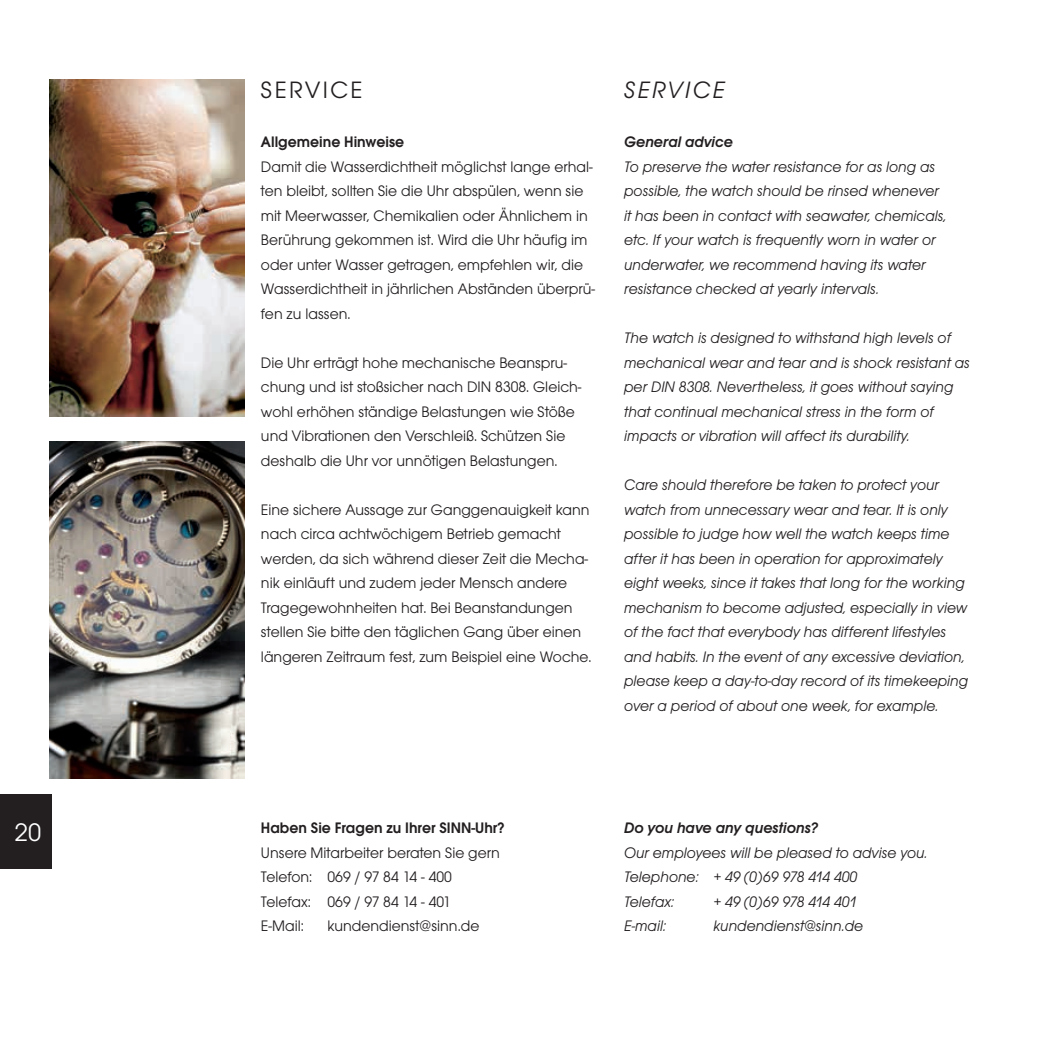
<style>
.page{position:relative;width:1042px;height:1042px;background:#fff}
.page>*{position:absolute;margin:0;border:0;box-sizing:border-box;transform-origin:0 0}
.t1{font:26.25px "Avant Gar Got Itc T Boo";color:#fff}
.t2{font:24.5px "Avant Gar Got Itc T Boo";letter-spacing:.1em;color:#231f20}
.t3{font:24.5px "Avant Gar Got Itc T Boo Obl";color:#231f20}
.t4{font:15.75px/24.5px "Avant Gar Got Itc T Boo Obl";color:#231f20}
.t5{font:15.75px/24.5px "Avant Gar Got Itc T Boo";color:#231f20}
.t6{font:15.75px "Avant Gar Got Itc T Dem";color:#231f20}
.t7{font:15.75px "Avant Gar Got Itc T Dem Obl";color:#231f20}
.t8{font:15.75px "Avant Gar Got Itc T Boo Obl";letter-spacing:-.025em;color:#231f20}
</style>
<div class="page">
<div style="left:0;top:794px;width:52px;height:74px;background:#231f20"></div>
<img style="left:50px;top:441px;width:194px;height:337px">
<img style="left:50px;top:79px;width:194px;height:337px">
<h1 class="t1" style="left:15px;top:817px;width:28px">20</h1>
<h2 class="t2" style="left:261px;top:76px;width:103px">service</h2>
<h2 class="t3" style="left:624px;top:76px;width:102px">SERVICE</h2>
<p class="t6" style="left:261px;top:132px;width:145px">Allgemeine Hinweise</p>
<p class="t5" style="left:261px;top:154px;width:336px">Damit die Wasserdichtheit möglichst lange erhal&shy;ten bleibt, sollten Sie die Uhr abspülen, wenn sie mit Meerwasser, Chemikalien oder Ähnlichem in Berührung gekommen ist. Wird die Uhr häufig im oder unter Wasser getragen, empfehlen wir, die Wasserdichtheit in jährlichen Abständen überprü&shy;fen zu lassen.</p>
<p class="t5" style="left:261px;top:350px;width:322px">Die Uhr erträgt hohe mechanische Beanspru&shy;chung und ist stoßsicher nach DIN 8308. Gleich&shy;wohl erhöhen ständige Belastungen wie Stöße und Vibrationen den Verschleiß. Schützen Sie deshalb die Uhr vor unnötigen Belastungen.</p>
<p class="t5" style="left:261px;top:497px;width:332px">Eine sichere Aussage zur Ganggenauigkeit kann nach circa achtwöchigem Betrieb gemacht werden, da sich während dieser Zeit die Mecha&shy;nik einläuft und zudem jeder Mensch andere Tragegewohnheiten hat. Bei Beanstandungen stellen Sie bitte den täglichen Gang über einen längeren Zeitraum fest, zum Beispiel eine Woche.</p>
<p class="t7" style="left:624px;top:133px;width:110px">General advice</p>
<p class="t4" style="left:624px;top:154px;width:324px">To preserve the water resistance for as long as possible, the watch should be rinsed whenever it has been in contact with seawater, chemicals, etc. If your watch is frequently worn in water or underwater, we recommend having its water resistance checked at yearly intervals.</p>
<p class="t4" style="left:624px;top:326px;width:347px">The watch is designed to withstand high levels of mechanical wear and tear and is shock resistant as per DIN</p>
<p class="t4" style="left:624px;top:375px;width:331px;text-indent:55px">8308. Nevertheless, it goes without saying that continual mechanical stress in the form of impacts or vibration will affect its durability.</p>
<p class="t4" style="left:624px;top:473px;width:345px">Care should therefore be taken to protect your watch from unnecessary wear and tear. It is only possible to judge how well the watch keeps time after it has been in operation for approximately eight weeks, since it takes that long for the working mechanism to become adjusted, especially in view of the fact that everybody has different lifestyles and habits. In the event of any excessive deviation, please keep a day-to-day record of its timekeeping over a period of about one week, for example.</p>
<p class="t6" style="left:261px;top:818px;width:245px">Haben Sie Fragen zu Ihrer SINN-Uhr?</p>
<p class="t5" style="left:261px;top:840px;width:240px">Unsere Mitarbeiter beraten Sie gern<br>Telefon: 069 / 97 84 14 - 400<br>Telefax: 069 / 97 84 14 - 401<br>E-Mail:</p>
<p class="t5" style="left:327px;top:914px;width:153px">kundendienst@sinn.de</p>
<p class="t7" style="left:624px;top:819px;width:195px">Do you have any questions?</p>
<p class="t4" style="left:624px;top:840px;width:305px">Our employees will be pleased to advise you.<br>Telephone: + 49 (0)69 978 414 400<br>Telefax:</p>
<p class="t8" style="left:713px;top:892px;width:145px">+ 49 (0)69 978 414 401</p>
<p class="t4" style="left:624px;top:914px;width:43px">E-mail:</p>
<p class="t4" style="left:713px;top:914px;width:151px">kundendienst@sinn.de</p>
</div>
